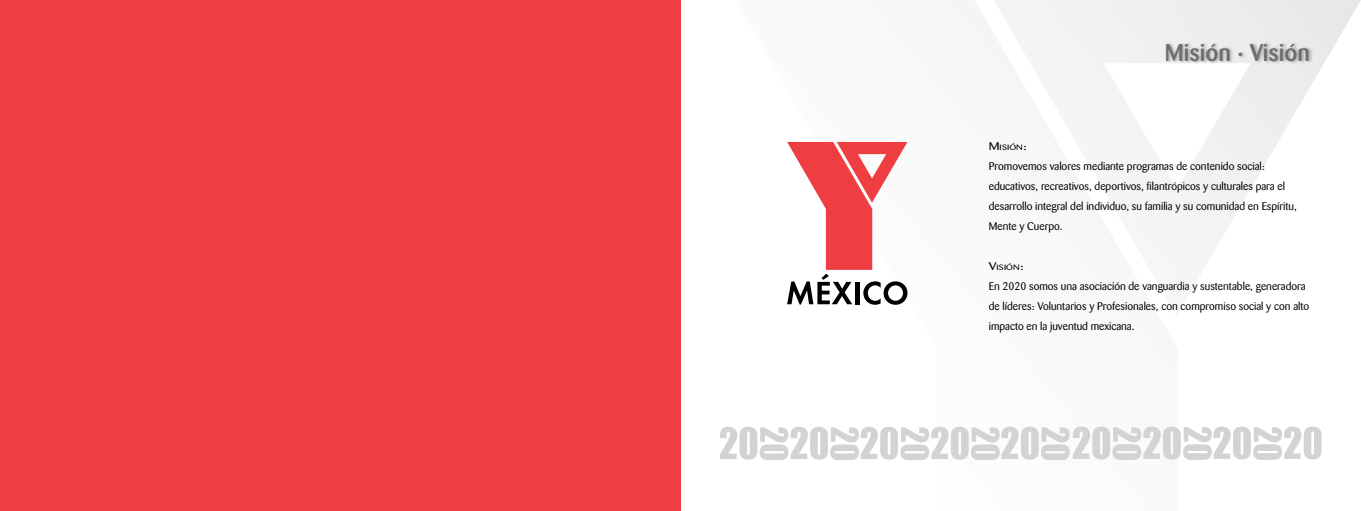
<style>
.page{position:relative;width:1361px;height:511px;background:#fff}
.page>*{position:absolute;margin:0;border:0;box-sizing:border-box;transform-origin:0 0}
.t1{font:500 24px "Barmeno";color:#6d6e71}
.t2{font:11px/20px "Barmeno";color:#000}
.t3{font:7.7px "Barmeno";letter-spacing:.01em;color:#000;scale:1.25 1}
.s1{font-size:11px}
</style>
<div class="page">
<div style="left:0;top:0;width:680px;height:510px;background:#ef3e42"></div>
<svg style="left:995px;top:0;width:366px;height:274px"></svg>
<div style="left:1165px;top:42px;width:148px;height:23px;background:#000;opacity:.3"></div>
<svg style="left:787px;top:142px;width:120px;height:162px"></svg>
<svg style="left:720px;top:426px;width:601px;height:33px"></svg>
<h1 class="t1" style="left:1165px;top:38px;width:147px">Misión · Visión</h1>
<p class="t3" style="left:988px;top:143px;width:32px"><span class="s1">M</span>ISIÓN<span class="s1">:</span></p>
<p class="t2" style="left:988px;top:156px;width:309px">Promovemos valores mediante programas de contenido social: educativos, recreativos, deportivos, filantrópicos y culturales para el desarrollo integral del individuo, su familia y su comunidad en Espíritu, Mente y Cuerpo.</p>
<p class="t3" style="left:988px;top:263px;width:30px"><span class="s1">V</span>ISIÓN<span class="s1">:</span></p>
<p class="t2" style="left:988px;top:276px;width:322px">En 2020 somos una asociación de vanguardia y sustentable, generadora de líderes: Voluntarios y Profesionales, con compromiso social y con alto impacto en la juventud mexicana.</p>
</div>
